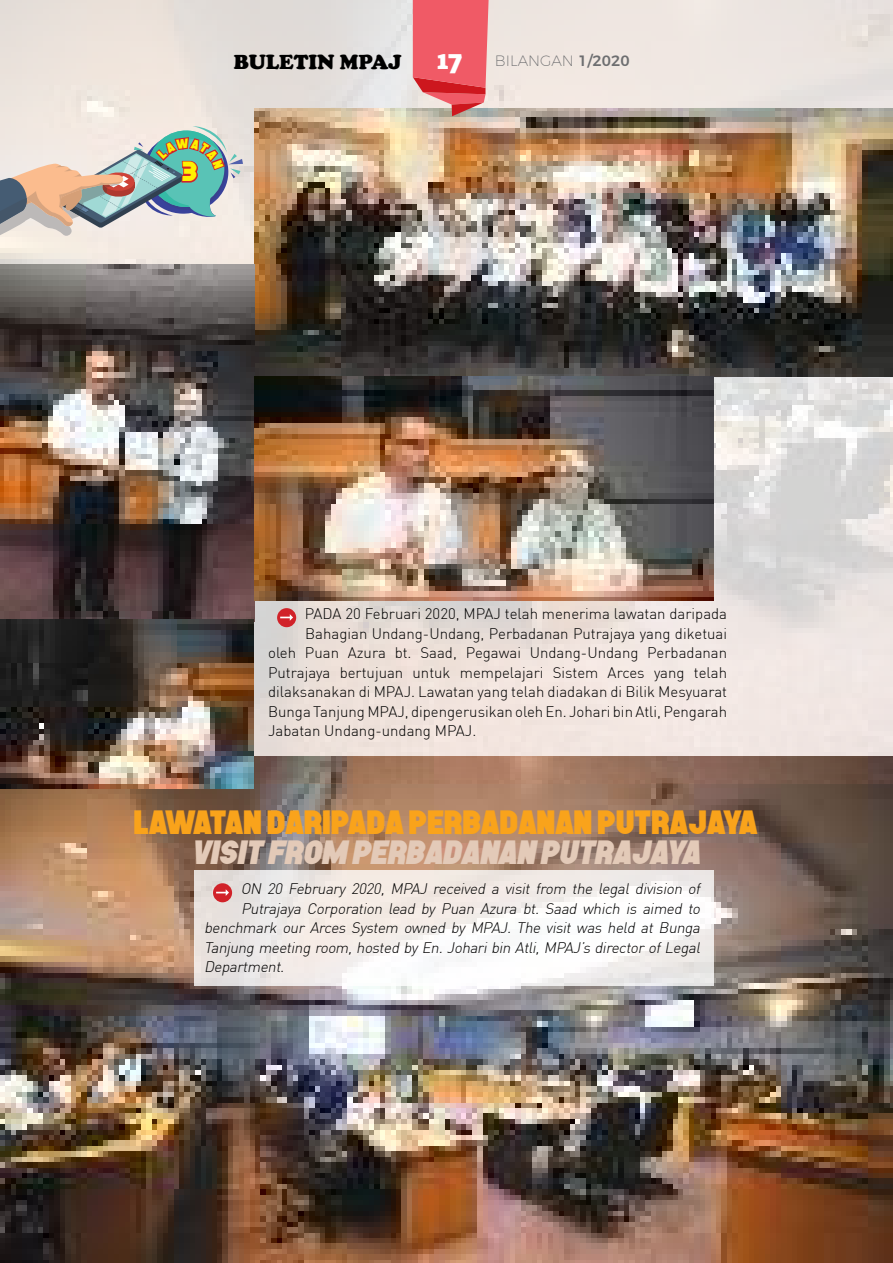
<style>
.page{position:relative;width:893px;height:1263px;background:#fff}
.page>*{position:absolute;margin:0;border:0;box-sizing:border-box;transform-origin:0 0}
.t1{font:34.5px "Horticulture";color:#f9a31b}
.t2{font:italic 34.5px "Horticulture";color:#e3cab8}
.t3{font:28.5px "Horticulture";color:#fff100}
.t4{font:900 21px "Cooper";color:#000}
.t5{font:300 15px "DIN Pro";color:#000}
.t6{font:italic 300 15px "DIN Pro";letter-spacing:-.205em;color:#000}
.t7{font:200 15px "Montserrat";color:#6d6e70}
.s1{font-family:"Fengardo Neue";font-weight:900;font-size:27px;color:#fff}
.s2{font-weight:500}
</style>
<div class="page">
<img style="left:0;top:783px;width:893px;height:480px">
<img style="left:0;top:0;width:893px;height:783px">
<div style="left:277px;top:608px;width:19px;height:19px;background:#d12229;border-radius:50%"></div>
<svg style="left:280px;top:614px;width:13px;height:7px"></svg>
<img style="left:255px;top:108px;width:638px;height:268px">
<img style="left:0;top:264px;width:255px;height:357px">
<img style="left:255px;top:376px;width:459px;height:224px">
<img style="left:0;top:620px;width:253px;height:168px">
<svg style="left:194px;top:870px;width:520px;height:116px"></svg>
<div style="left:213px;top:883px;width:19px;height:19px;background:#d12229;border-radius:50%"></div>
<svg style="left:216px;top:889px;width:13px;height:7px"></svg>
<svg style="left:413px;top:0;width:76px;height:116px;background:#e8646d"></svg>
<svg style="left:0;top:126px;width:243px;height:110px;background:#bfc1bb"></svg>
<h2 class="t3" style="left:183px;top:155px;width:17px">3</h2>
<h3 class="t4" style="left:234px;top:49px;width:170px">BULETIN MPAJ</h3>
<p class="t7" style="left:437px;top:52px;width:194px"><span class="s1">17</span> BILANGAN <span class="s2">1/2020</span></p>
<p class="t5" style="left:305px;top:607px;width:424px">PADA 20 Februari 2020, MPAJ telah menerima lawatan daripada</p>
<p class="t5" style="left:305px;top:626px;width:423px">Bahagian Undang-Undang, Perbadanan Putrajaya yang diketuai</p>
<p class="t5" style="left:268px;top:646px;width:461px">oleh Puan Azura bt. Saad, Pegawai Undang-Undang Perbadanan</p>
<p class="t5" style="left:268px;top:665px;width:461px">Putrajaya bertujuan untuk mempelajari Sistem Arces yang telah</p>
<p class="t5" style="left:268px;top:685px;width:461px">dilaksanakan di MPAJ. Lawatan yang telah diadakan di Bilik Mesyuarat</p>
<p class="t5" style="left:268px;top:704px;width:460px">Bunga Tanjung MPAJ, dipengerusikan oleh En. Johari bin Atli, Pengarah</p>
<p class="t5" style="left:268px;top:724px;width:210px">Jabatan Undang-undang MPAJ.</p>
<h1 class="t1" style="left:135px;top:802px;width:625px">LAWATAN DARIPADA PERBADANAN PUTRAJAYA</h1>
<h1 class="t2" style="left:192px;top:832px;width:510px">VISIT FROM PERBADANAN PUTRAJAYA</h1>
<p class="t6" style="left:241px;top:882px;width:464px">On 20 February 2020, MPAJ received a visit from the legal division of</p>
<p class="t6" style="left:241px;top:901px;width:463px">Putrajaya Corporation lead by Puan Azura bt. Saad which is aimed to</p>
<p class="t6" style="left:204px;top:921px;width:500px">benchmark our Arces System owned by MPAJ. The visit was held at Bunga</p>
<p class="t6" style="left:204px;top:940px;width:500px">Tanjung meeting room, hosted by En. Johari bin Atli, MPAJ’s director of Legal</p>
<p class="t6" style="left:204px;top:960px;width:84px">Department.</p>
</div>
